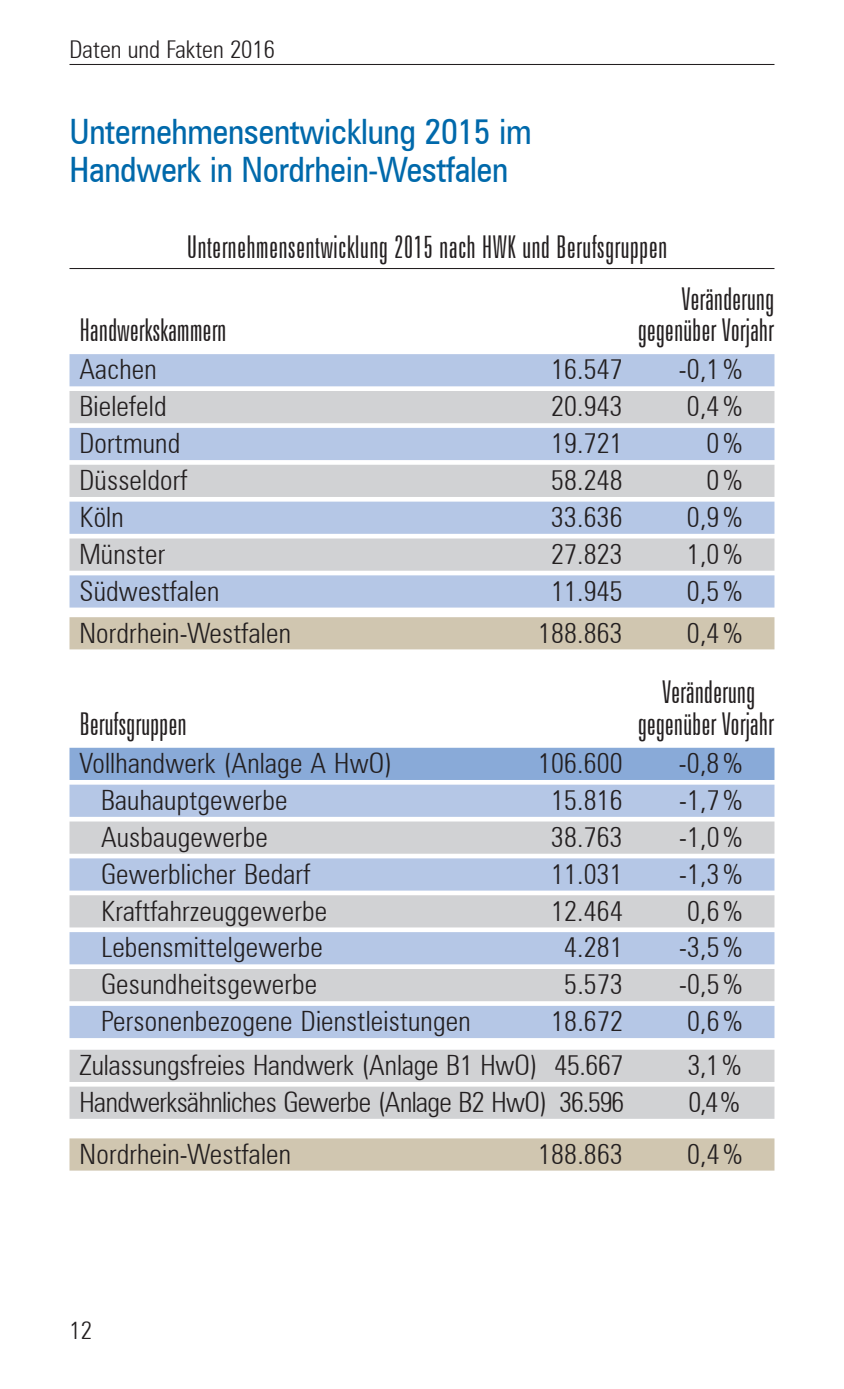
<style>
.page{position:relative;width:844px;height:1389px;background:#fff}
.page>*{position:absolute;margin:0;border:0;box-sizing:border-box;transform-origin:0 0}
.t1{font:condensed 35px/38.5px "Zurich BT";letter-spacing:-.01em;color:#0069ab}
.t2{font:300 extra-condensed 31.5px "Zurich BT";letter-spacing:-.005em;color:#231f20}
.t3{font:300 condensed 28px "Zurich BT";letter-spacing:.005em;color:#231f20}
.t4{font:300 condensed 28px "Zurich BT";letter-spacing:-.02em;color:#231f20}
.t5{font:300 condensed 24.5px "Zurich BT";color:#231f20}
</style>
<div class="page">
<hr style="left:69px;top:64px;width:705px;height:1px;background:#231f20">
<div style="left:69px;top:748px;width:705px;height:32px;background:#89aad8"></div>
<div style="left:69px;top:785px;width:705px;height:32px;background:#b5c7e6"></div>
<div style="left:69px;top:822px;width:705px;height:32px;background:#d1d2d4"></div>
<div style="left:69px;top:858px;width:705px;height:33px;background:#b5c7e6"></div>
<div style="left:69px;top:895px;width:705px;height:32px;background:#d1d2d4"></div>
<div style="left:69px;top:932px;width:705px;height:32px;background:#b5c7e6"></div>
<div style="left:69px;top:969px;width:705px;height:32px;background:#d1d2d4"></div>
<div style="left:69px;top:1006px;width:705px;height:32px;background:#b5c7e6"></div>
<div style="left:69px;top:1050px;width:705px;height:32px;background:#d1d2d4"></div>
<div style="left:69px;top:1087px;width:705px;height:32px;background:#d1d2d4"></div>
<div style="left:69px;top:1138px;width:705px;height:33px;background:#d0c6b0"></div>
<div style="left:69px;top:354px;width:705px;height:32px;background:#b5c7e6"></div>
<div style="left:69px;top:391px;width:705px;height:32px;background:#d1d2d4"></div>
<div style="left:69px;top:428px;width:705px;height:32px;background:#b5c7e6"></div>
<div style="left:69px;top:465px;width:705px;height:32px;background:#d1d2d4"></div>
<div style="left:69px;top:502px;width:705px;height:32px;background:#b5c7e6"></div>
<div style="left:69px;top:538px;width:705px;height:33px;background:#d1d2d4"></div>
<div style="left:69px;top:575px;width:705px;height:33px;background:#b5c7e6"></div>
<div style="left:69px;top:617px;width:705px;height:32px;background:#d0c6b0"></div>
<hr style="left:69px;top:268px;width:705px;height:1px;background:#231f20">
<p class="t5" style="left:69px;top:35px;width:207px">Daten und Fakten 2016</p>
<p class="t1" style="left:69px;top:112px;width:463px">Unternehmensentwicklung 2015 im<br>Handwerk in Nordrhein-Westfalen</p>
<p class="t2" style="left:187px;top:230px;width:482px">Unternehmensentwicklung 2015 nach HWK und Berufsgruppen</p>
<p class="t2" style="left:681px;top:281px;width:94px">Veränderung</p>
<p class="t2" style="left:79px;top:313px;width:149px">Handwerkskammern</p>
<p class="t2" style="left:637px;top:313px;width:138px">gegenüber Vorjahr</p>
<p class="t3" style="left:79px;top:352px;width:79px">Aachen</p>
<p class="t3" style="left:551px;top:352px;width:73px">16.547</p>
<p class="t3" style="left:678px;top:352px;width:64px">-0,1%</p>
<p class="t3" style="left:79px;top:389px;width:89px">Bielefeld</p>
<p class="t3" style="left:551px;top:389px;width:73px">20.943</p>
<p class="t3" style="left:686px;top:389px;width:57px">0,4%</p>
<p class="t3" style="left:79px;top:426px;width:102px">Dortmund</p>
<p class="t3" style="left:551px;top:426px;width:73px">19.721</p>
<p class="t3" style="left:706px;top:426px;width:37px">0%</p>
<p class="t3" style="left:79px;top:463px;width:109px">Düsseldorf</p>
<p class="t3" style="left:551px;top:463px;width:73px">58.248</p>
<p class="t3" style="left:706px;top:463px;width:37px">0%</p>
<p class="t3" style="left:79px;top:500px;width:46px">Köln</p>
<p class="t3" style="left:551px;top:500px;width:73px">33.636</p>
<p class="t3" style="left:686px;top:500px;width:57px">0,9%</p>
<p class="t3" style="left:79px;top:537px;width:87px">Münster</p>
<p class="t3" style="left:551px;top:537px;width:73px">27.823</p>
<p class="t3" style="left:686px;top:537px;width:57px">1,0%</p>
<p class="t3" style="left:79px;top:574px;width:141px">Südwestfalen</p>
<p class="t3" style="left:551px;top:574px;width:73px">11.945</p>
<p class="t3" style="left:686px;top:574px;width:57px">0,5%</p>
<p class="t3" style="left:79px;top:616px;width:213px">Nordrhein-Westfalen</p>
<p class="t3" style="left:538px;top:616px;width:86px">188.863</p>
<p class="t3" style="left:686px;top:616px;width:57px">0,4%</p>
<p class="t2" style="left:662px;top:675px;width:95px">Veränderung</p>
<p class="t2" style="left:79px;top:706px;width:109px">Berufsgruppen</p>
<p class="t2" style="left:637px;top:706px;width:138px">gegenüber Vorjahr</p>
<p class="t3" style="left:79px;top:746px;width:314px">Vollhandwerk (Anlage A HwO)</p>
<p class="t3" style="left:538px;top:746px;width:86px">106.600</p>
<p class="t3" style="left:678px;top:746px;width:64px">-0,8%</p>
<p class="t3" style="left:101px;top:783px;width:188px">Bauhauptgewerbe</p>
<p class="t3" style="left:551px;top:783px;width:73px">15.816</p>
<p class="t3" style="left:678px;top:783px;width:64px">-1,7%</p>
<p class="t3" style="left:101px;top:820px;width:168px">Ausbaugewerbe</p>
<p class="t3" style="left:551px;top:820px;width:73px">38.763</p>
<p class="t3" style="left:678px;top:820px;width:64px">-1,0%</p>
<p class="t3" style="left:101px;top:857px;width:210px">Gewerblicher Bedarf</p>
<p class="t3" style="left:551px;top:857px;width:73px">11.031</p>
<p class="t3" style="left:679px;top:857px;width:64px">-1,3%</p>
<p class="t3" style="left:101px;top:894px;width:227px">Kraftfahrzeuggewerbe</p>
<p class="t3" style="left:551px;top:894px;width:73px">12.464</p>
<p class="t3" style="left:686px;top:894px;width:57px">0,6%</p>
<p class="t3" style="left:101px;top:930px;width:223px">Lebensmittelgewerbe</p>
<p class="t3" style="left:564px;top:930px;width:60px">4.281</p>
<p class="t3" style="left:679px;top:930px;width:64px">-3,5%</p>
<p class="t3" style="left:101px;top:967px;width:217px">Gesundheitsgewerbe</p>
<p class="t3" style="left:564px;top:967px;width:60px">5.573</p>
<p class="t3" style="left:679px;top:967px;width:64px">-0,5%</p>
<p class="t3" style="left:101px;top:1004px;width:371px">Personenbezogene Dienstleistungen</p>
<p class="t3" style="left:551px;top:1004px;width:73px">18.672</p>
<p class="t3" style="left:687px;top:1004px;width:57px">0,6%</p>
<p class="t3" style="left:80px;top:1048px;width:545px">Zulassungsfreies Handwerk (Anlage B1 HwO) 45.667</p>
<p class="t3" style="left:687px;top:1048px;width:55px">3,1%</p>
<p class="t4" style="left:80px;top:1085px;width:546px">Handwerksähnliches Gewerbe (Anlage B2 HwO) 36.596</p>
<p class="t3" style="left:688px;top:1085px;width:52px">0,4%</p>
<p class="t3" style="left:80px;top:1137px;width:213px">Nordrhein-Westfalen</p>
<p class="t3" style="left:538px;top:1137px;width:86px">188.863</p>
<p class="t3" style="left:687px;top:1137px;width:57px">0,4%</p>
<p class="t5" style="left:69px;top:1315px;width:24px">12</p>
</div>
